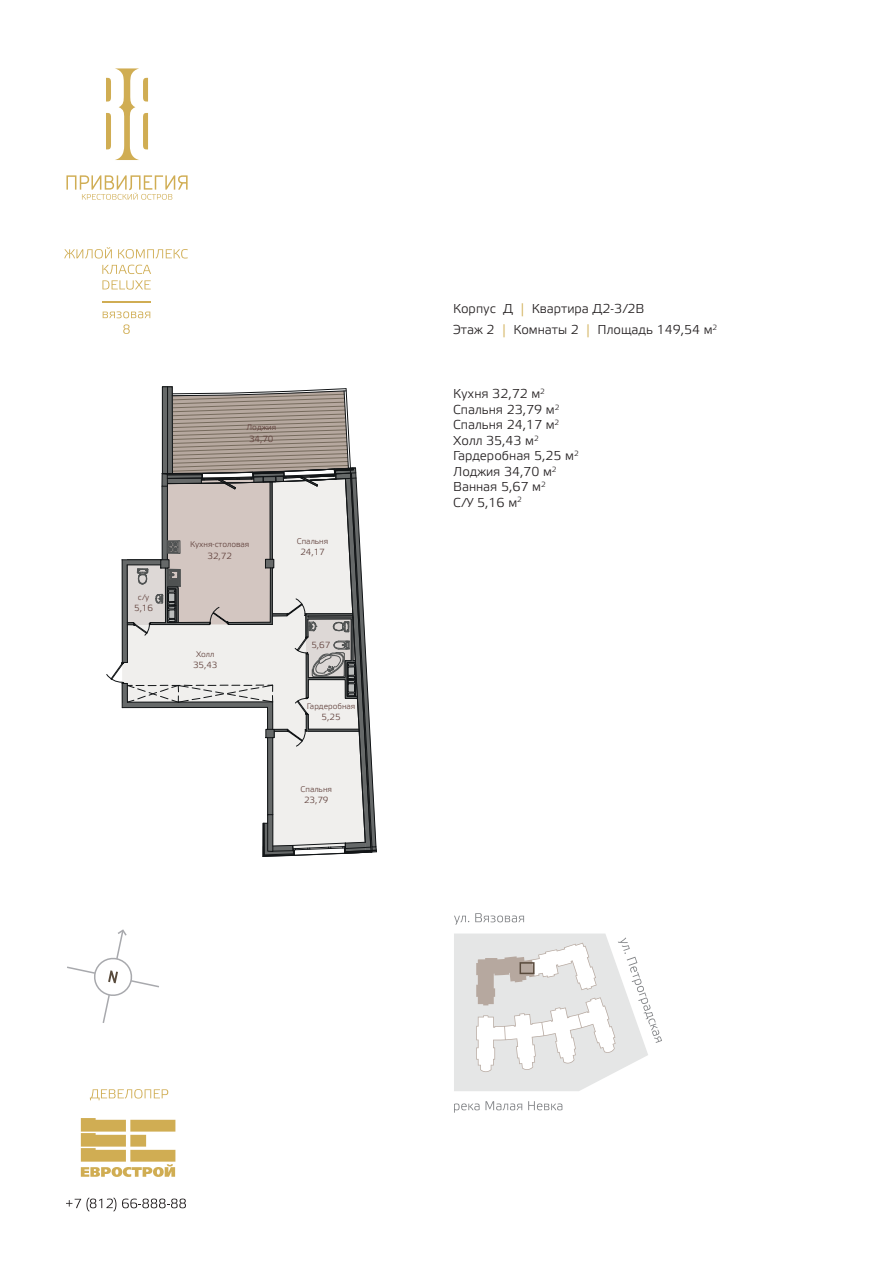
<style>
.page{position:relative;width:893px;height:1263px;background:#fff}
.page>*{position:absolute;margin:0;border:0;box-sizing:border-box;transform-origin:0 0}
.t1{font:300 12.9px/15.5px "Etelka";color:#231f20}
.t2{font:300 8.85px "Etelka";color:#5f3f3a}
.t3{font:300 8.1px "Etelka";color:#5f3f3a}
.s1{color:#d0ad53}
</style>
<div class="page">
<svg style="left:106px;top:68px;width:42px;height:92px"></svg>
<svg style="left:66px;top:175px;width:122px;height:25px"></svg>
<svg style="left:64px;top:247px;width:48px;height:11px"></svg>
<svg style="left:118px;top:249px;width:70px;height:9px"></svg>
<svg style="left:102px;top:265px;width:49px;height:9px"></svg>
<svg style="left:102px;top:280px;width:49px;height:10px"></svg>
<svg style="left:103px;top:311px;width:47px;height:7px"></svg>
<svg style="left:123px;top:324px;width:7px;height:10px"></svg>
<hr style="left:102px;top:301px;width:48px;height:1px;background:#d0ad53">
<svg style="left:67px;top:929px;width:92px;height:94px"></svg>
<svg style="left:66px;top:1197px;width:50px;height:14px"></svg>
<svg style="left:122px;top:1198px;width:64px;height:10px"></svg>
<svg style="left:90px;top:1089px;width:78px;height:11px"></svg>
<svg style="left:81px;top:1118px;width:94px;height:59px"></svg>
<div style="left:162px;top:387px;width:11px;height:87px;border:1px solid #111416"></div>
<hr style="left:167px;top:387px;width:1px;height:87px;background:#111416">
<svg style="left:106px;top:388px;width:271px;height:469px"></svg>
<svg style="left:454px;top:916px;width:15px;height:9px"></svg>
<svg style="left:475px;top:913px;width:49px;height:9px"></svg>
<svg style="left:454px;top:1101px;width:68px;height:12px"></svg>
<svg style="left:528px;top:1101px;width:34px;height:9px"></svg>
<svg style="left:454px;top:933px;width:208px;height:158px"></svg>
<p class="t3" style="left:138px;top:592px;width:13px">с/у</p>
<p class="t2" style="left:134px;top:603px;width:20px">5,16</p>
<p class="t3" style="left:246px;top:422px;width:31px">Лоджия</p>
<p class="t2" style="left:249px;top:433px;width:26px">34,70</p>
<p class="t3" style="left:190px;top:539px;width:61px">Кухня-столовая</p>
<p class="t2" style="left:208px;top:550px;width:26px">32,72</p>
<p class="t3" style="left:196px;top:649px;width:20px">Холл</p>
<p class="t2" style="left:193px;top:660px;width:26px">35,43</p>
<p class="t3" style="left:297px;top:536px;width:33px">Спальня</p>
<p class="t2" style="left:300px;top:547px;width:26px">24,17</p>
<p class="t2" style="left:311px;top:639px;width:20px">5,67</p>
<p class="t3" style="left:307px;top:701px;width:50px">Гардеробная</p>
<p class="t2" style="left:322px;top:712px;width:20px">5,25</p>
<p class="t3" style="left:301px;top:784px;width:33px">Спальня</p>
<p class="t2" style="left:304px;top:795px;width:26px">23,79</p>
<p class="t1" style="left:453px;top:298px;width:266px;line-height:21.5px">Корпус Д <span class="s1">|</span> Квартира Д2-3/2В<br>Этаж 2 <span class="s1">|</span> Комнаты 2 <span class="s1">|</span> Площадь 149,54 м<sup>2</sup></p>
<p class="t1" style="left:453px;top:386px;width:127px">Кухня 32,72 м<sup>2<br></sup>Спальня 23,79 м<sup>2<br></sup>Спальня 24,17 м<sup>2<br></sup>Холл 35,43 м<sup>2<br></sup>Гардеробная 5,25 м<sup>2<br></sup>Лоджия 34,70 м<sup>2<br></sup>Ванная 5,67 м<sup>2<br></sup>C/У 5,16 м<sup>2</sup></p>
</div>
